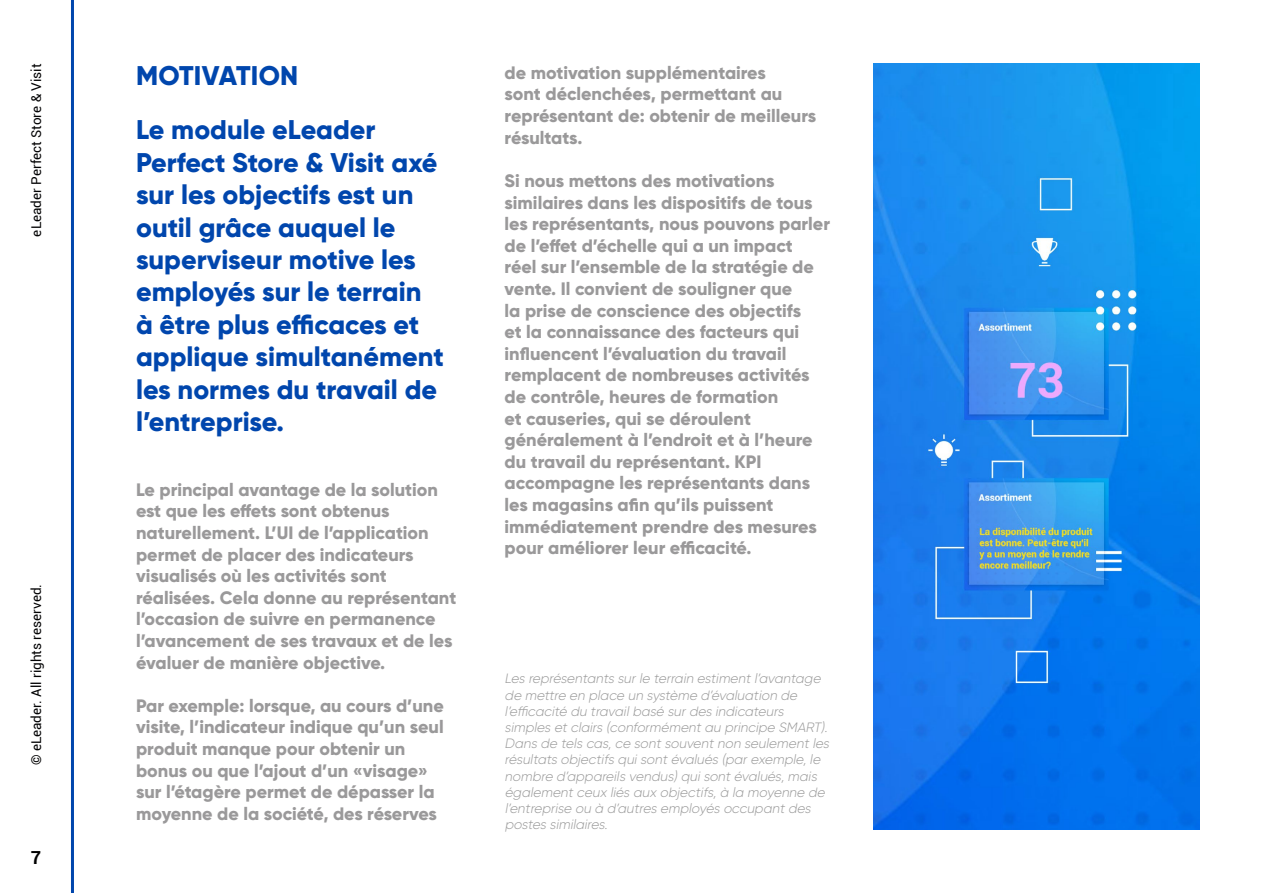
<style>
.page{position:relative;width:1263px;height:893px;background:#fff}
.page>*{position:absolute;margin:0;border:0;box-sizing:border-box;transform-origin:0 0}
.t1{font:800 27px/32.4px "Gilroy";color:#0046ad}
.t2{font:800 18px/21.6px "Gilroy";color:#9a999a}
.t3{font:700 18px "Roboto";color:#000}
.t4{font:italic 300 13.5px/16.2px "Gilroy";color:#999}
.t5{font:13.5px "Roboto";color:#020203}
</style>
<div class="page">
<hr style="left:71px;top:0;width:3px;height:893px;background:#0046ad">
<img style="left:873px;top:64px;width:326px;height:765px">
<p class="t5" style="left:27px;top:236px;width:174px;rotate:-90deg">eLeader Perfect Store &amp; Visit</p>
<p class="t5" style="left:27px;top:765px;width:183px;rotate:-90deg">© eLeader. All rights reserved.</p>
<p class="t3" style="left:31px;top:844px;width:12px">7</p>
<h1 class="t1" style="left:136px;top:49px;width:241px;line-height:54px">MOTIVATION<br>Le module eLeader</h1>
<h1 class="t1" style="left:136px;top:146px;width:309px">Perfect Store &amp; Visit axé sur les objectifs est un outil grâce auquel le superviseur motive les employés sur le terrain à être plus efficaces et applique simultanément les normes du travail de l’entreprise.</h1>
<p class="t2" style="left:136px;top:479px;width:322px">Le principal avantage de la solution est que les effets sont obtenus naturellement. L’UI de l’application permet de placer des indicateurs visualisés où les activités sont réalisées. Cela donne au représentant l’occasion de suivre en permanence l’avancement de ses travaux et de les évaluer de manière objective.</p>
<p class="t2" style="left:136px;top:695px;width:309px">Par exemple: lorsque, au cours d’une visite, l’indicateur indique qu’un seul produit manque pour obtenir un bonus ou que l’ajout d’un «visage» sur l’étagère permet de dépasser la moyenne de la société, des réserves</p>
<p class="t2" style="left:505px;top:62px;width:313px">de motivation supplémentaires<br>sont déclenchées, permettant au représentant de: obtenir de meilleurs résultats.</p>
<p class="t2" style="left:505px;top:170px;width:327px">Si nous mettons des motivations similaires dans les dispositifs de tous les représentants, nous pouvons parler de l’effet d’échelle qui a un impact<br>réel sur l’ensemble de la stratégie de vente. Il convient de souligner que<br>la prise de conscience des objectifs<br>et la connaissance des facteurs qui influencent l’évaluation du travail remplacent de nombreuses activités de contrôle, heures de formation<br>et causeries, qui se déroulent généralement à l’endroit et à l’heure du travail du représentant. KPI accompagne les représentants dans les magasins afin qu’ils puissent immédiatement prendre des mesures pour améliorer leur efficacité.</p>
<p class="t4" style="left:505px;top:670px;width:329px">Les représentants surle terrain estimentl’avantage de mettre en place un système d’évaluation de l’efficacité du travailbasé surdes indicateurs simples etclairs (conformémentau principe SMART).<br>Dans de tels cas,ce sontsouventnon seulementles résultats objectifs quisontévalués (parexemple,le nombre d’appareils vendus)quisontévalués,mais égalementceux liés aux objectifs,à la moyenne de l’entreprise ou à d’autres employés occupantdes postes similaires.</p>
</div>
